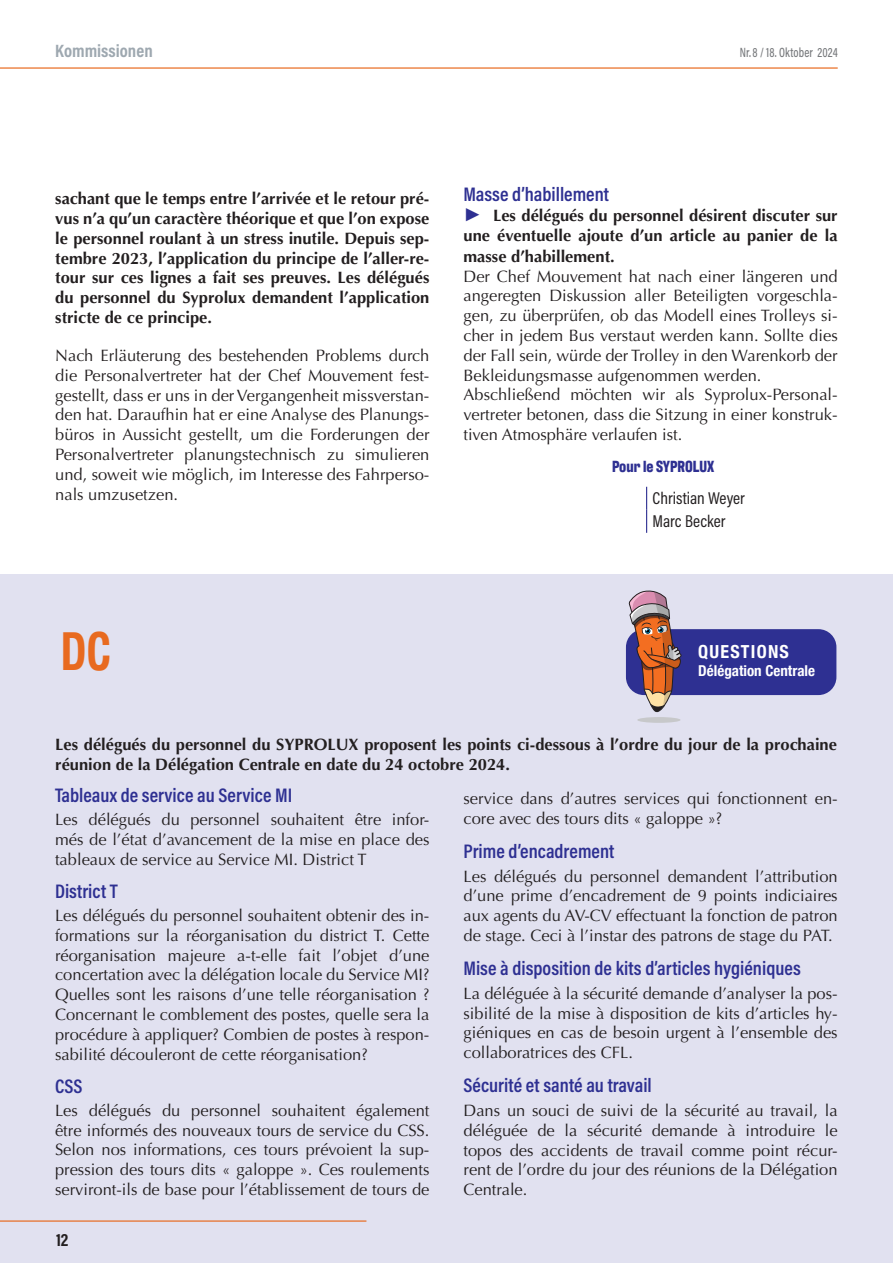
<style>
.page{position:relative;width:893px;height:1263px;background:#fff}
.page>*{position:absolute;margin:0;border:0;box-sizing:border-box;transform-origin:0 0}
.t1{font:700 condensed 52.5px "Helvetica Neue";color:#e86a1f;scale:.86 1}
.t2{font:600 19.8px "Acumin Pro Cond";color:#2e3092}
.t3{font:700 18px "Acumin Pro Cond";color:#9ea8b0}
.t4{font:700 condensed 18px "Helvetica Neue";letter-spacing:.07em;color:#fff}
._49_Folio_Seitenzahl{font:700 18px "Acumin Pro Cond";color:#231f20}
.t5{font:17.25px "Acumin Pro Cond";color:#231f20}
.t6{font:16.5px/19.8px "Optima";color:#231f20;text-align:justify}
.t7{font:700 16.5px/19.8px "Optima";color:#231f20;text-align:justify}
.t8{font:700 16.5px "Antarctican Headline";color:#2e3092}
.t9{font:700 condensed 15px "Helvetica Neue";color:#fff}
._47_Folio_Nr_Datum{font:500 13.5px "Acumin Pro Cond";letter-spacing:.01em;color:#76787b;scale:.9 1}
.s1{font-family:"Times New Roman";font-weight:400;font-size:18.75px;color:#2e3092}
</style>
<div class="page">
<div style="left:0;top:575px;width:893px;height:688px;background:#e1e1f0"></div>
<hr style="left:0;top:1220px;width:366px;height:2px;background:#e86a1f">
<hr style="left:0;top:67px;width:838px;height:2px;background:#e86a1f">
<svg style="left:646px;top:487px;width:1px;height:46px"></svg>
<div style="left:626px;top:629px;width:210px;height:66px;background:#2e3092;border-radius:18px"></div>
<div style="left:637px;top:717px;width:43px;height:6px;background:#c7c8ca;border-radius:50%"></div>
<svg style="left:628px;top:590px;width:55px;height:123px"></svg>
<p class="t3" style="left:55px;top:39px;width:99px">Kommissionen</p>
<p class="_47_Folio_Nr_Datum" style="left:740px;top:44px;width:110px">Nr. 8 / 18. Oktober 2024</p>
<p class="t7" style="left:55px;top:189px;width:376px">sachant que le temps entre l’arrivée et le retour pré&shy;vus n’a qu’un caractère théorique et que l’on expose le personnel roulant à un stress inutile. Depuis sep&shy;tembre 2023, l’application du principe de l’aller-re&shy;tour sur ces lignes a fait ses preuves. Les délégués du personnel du Syprolux demandent l’application stricte de ce principe.</p>
<p class="t6" style="left:55px;top:346px;width:376px">Nach Erläuterung des bestehenden Problems durch die Personalvertreter hat der Chef Mouvement fest&shy;gestellt, dass er uns in der Vergangenheit missverstan&shy;den hat. Daraufhin hat er eine Analyse des Planungs&shy;büros in Aussicht gestellt, um die Forderungen der Personalvertreter planungstechnisch zu simulieren und, soweit wie möglich, im Interesse des Fahrperso&shy;nals umzusetzen.</p>
<p class="t2" style="left:463px;top:181px;width:147px">Masse d’habillement</p>
<p class="t7" style="left:463px;top:205px;width:376px;line-height:20.4px"><span class="s1">►</span> Les délégués du personnel désirent discuter sur une éventuelle ajoute d’un article au panier de la masse d’habillement.</p>
<p class="t6" style="left:463px;top:266px;width:376px">Der Chef Mouvement hat nach einer längeren und angeregten Diskussion aller Beteiligten vorgeschla&shy;gen, zu überprüfen, ob das Modell eines Trolleys si&shy;cher in jedem Bus verstaut werden kann. Sollte dies der Fall sein, würde der Trolley in den Warenkorb der Bekleidungsmasse aufgenommen werden.</p>
<p class="t6" style="left:463px;top:385px;width:376px">Abschließend möchten wir als Syprolux-Personal&shy;vertreter betonen, dass die Sitzung in einer konstruk&shy;tiven Atmosphäre verlaufen ist.</p>
<p class="t8" style="left:612px;top:455px;width:104px">Pour le SYPROLUX</p>
<p class="t5" style="left:653px;top:487px;width:94px">Christian Weyer</p>
<p class="t5" style="left:653px;top:510px;width:74px">Marc Becker</p>
<p class="t1" style="left:61px;top:608px;width:60px">DC</p>
<p class="t4" style="left:698px;top:637px;width:92px">QUESTIONS</p>
<p class="t9" style="left:698px;top:658px;width:118px">Délégation Centrale</p>
<p class="t7" style="left:55px;top:735px;width:783px">Les délégués du personnel du SYPROLUX proposent les points ci-dessous à l’ordre du jour de la prochaine réunion de la Délégation Centrale en date du 24 octobre 2024.</p>
<p class="t2" style="left:55px;top:782px;width:239px">Tableaux de service au Service MI</p>
<p class="t6" style="left:55px;top:810px;width:376px">Les délégués du personnel souhaitent être infor&shy;més de l’état d’avancement de la mise en place des tableaux de service au Service MI. District T</p>
<p class="t2" style="left:55px;top:878px;width:64px">District T</p>
<p class="t6" style="left:55px;top:906px;width:376px">Les délégués du personnel souhaitent obtenir des in&shy;formations sur la réorganisation du district T. Cette réorganisation majeure a-t-elle fait l’objet d’une concertation avec la délégation locale du Service MI?<br>Quelles sont les raisons d’une telle réorganisation ?<br>Concernant le comblement des postes, quelle sera la procédure à appliquer? Combien de postes à respon&shy;sabilité découleront de cette réorganisation?</p>
<p class="t2" style="left:55px;top:1073px;width:29px">CSS</p>
<p class="t6" style="left:55px;top:1100px;width:376px">Les délégués du personnel souhaitent également être informés des nouveaux tours de service du CSS.<br>Selon nos informations, ces tours prévoient la sup&shy;pression des tours dits « galoppe ». Ces roulements serviront-ils de base pour l’établissement de tours de</p>
<p class="t6" style="left:463px;top:789px;width:376px">service dans d’autres services qui fonctionnent en&shy;core avec des tours dits « galoppe »?</p>
<p class="t2" style="left:463px;top:838px;width:152px">Prime d’encadrement</p>
<p class="t6" style="left:463px;top:866px;width:376px">Les délégués du personnel demandent l’attribution d’une prime d’encadrement de 9 points indiciaires aux agents du AV-CV effectuant la fonction de patron de stage. Ceci à l’instar des patrons de stage du PAT.</p>
<p class="t2" style="left:463px;top:955px;width:339px">Mise à disposition de kits d’articles hygiéniques</p>
<p class="t6" style="left:463px;top:983px;width:376px">La déléguée à la sécurité demande d’analyser la pos&shy;sibilité de la mise à disposition de kits d’articles hy&shy;giéniques en cas de besoin urgent à l’ensemble des collaboratrices des CFL.</p>
<p class="t2" style="left:463px;top:1072px;width:190px">Sécurité et santé au travail</p>
<p class="t6" style="left:463px;top:1101px;width:376px">Dans un souci de suivi de la sécurité au travail, la déléguée de la sécurité demande à introduire le topos des accidents de travail comme point récur&shy;rent de l’ordre du jour des réunions de la Délégation Centrale.</p>
<p class="_49_Folio_Seitenzahl" style="left:56px;top:1228px;width:14px">12</p>
</div>
